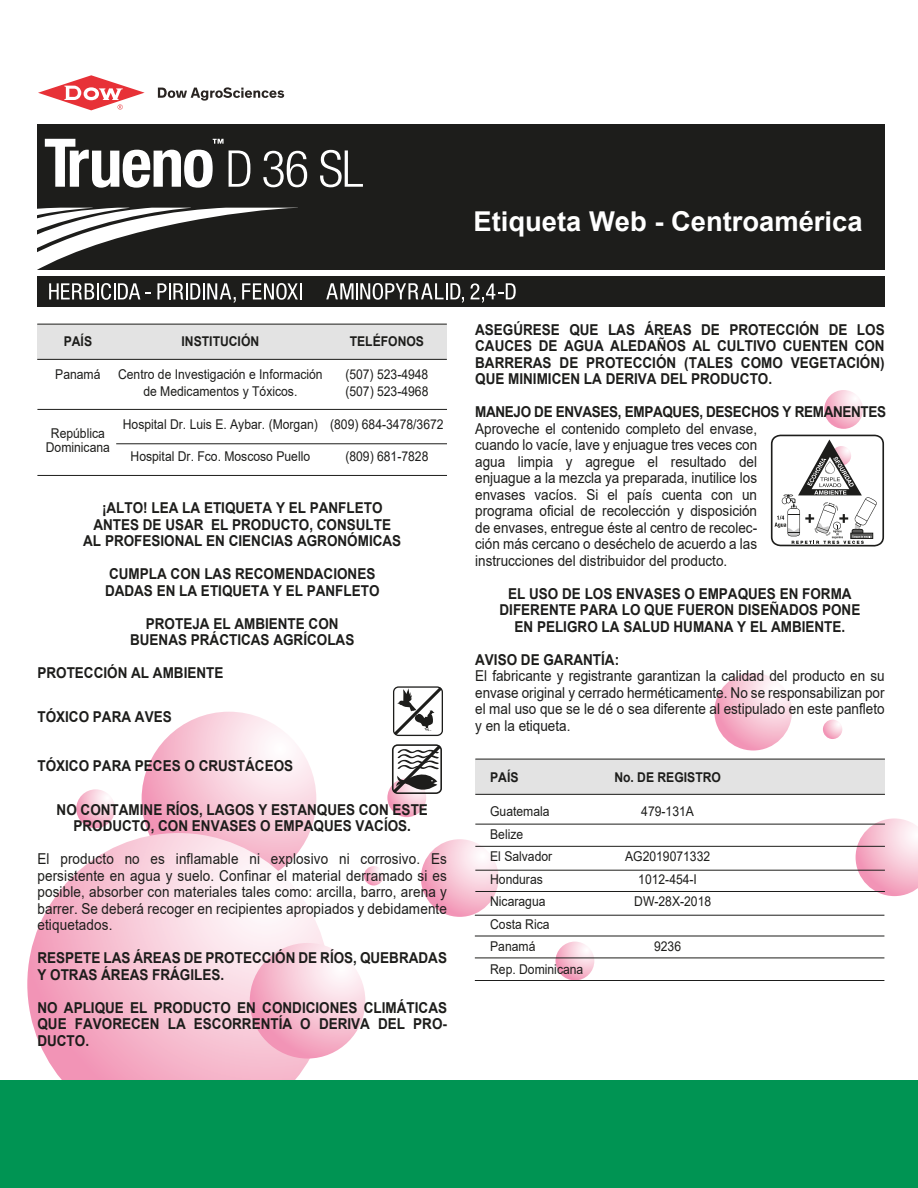
<style>
.page{position:relative;width:918px;height:1188px;background:#fff}
.page>*{position:absolute;margin:0;border:0;box-sizing:border-box;transform-origin:0 0}
.t1{font:700 27.3px "Arial";color:#fff}
.t2{font:15px/16.5px "Arial";color:#1d1d1b;text-align:justify;scale:.9 1}
.t3{font:700 15px/16.5px "Arial";color:#1d1d1b;text-align:center;scale:.9 1}
.t4{font:700 15px "Arial";letter-spacing:-.025em;color:#1d1d1b;scale:.9 1}
.t5{font:13.5px/22.5px "Arial";color:#1d1d1b;scale:.9 1}
.t6{font:700 13.5px "Arial";color:#1d1d1b;scale:.9 1}
</style>
<div class="page">
<svg style="left:142px;top:712px;width:174px;height:174px;background:#f8cbda"></svg>
<svg style="left:27px;top:833px;width:303px;height:302px;background:#f6c6d6"></svg>
<svg style="left:250px;top:943px;width:115px;height:116px;background:#f7c3d4"></svg>
<svg style="left:421px;top:839px;width:78px;height:78px;background:#f6c4d4"></svg>
<svg style="left:714px;top:673px;width:78px;height:78px;background:#f7c4d5"></svg>
<svg style="left:856px;top:818px;width:62px;height:78px"></svg>
<svg style="left:387px;top:778px;width:39px;height:39px"></svg>
<svg style="left:556px;top:942px;width:38px;height:38px"></svg>
<svg style="left:76px;top:789px;width:39px;height:39px"></svg>
<svg style="left:824px;top:390px;width:39px;height:39px"></svg>
<svg style="left:823px;top:720px;width:19px;height:19px"></svg>
<svg style="left:364px;top:866px;width:19px;height:20px"></svg>
<div style="left:0;top:1081px;width:918px;height:107px;background:#009453"></div>
<div style="left:37px;top:124px;width:847px;height:183px;background:#1d1d1b"></div>
<div style="left:36px;top:270px;width:852px;height:5px;background:#fff"></div>
<svg style="left:158px;top:87px;width:126px;height:14px"></svg>
<svg style="left:38px;top:75px;width:107px;height:35px"></svg>
<svg style="left:37px;top:208px;width:265px;height:95px"></svg>
<svg style="left:326px;top:283px;width:138px;height:20px"></svg>
<svg style="left:471px;top:283px;width:45px;height:20px"></svg>
<svg style="left:45px;top:139px;width:205px;height:49px"></svg>
<svg style="left:263px;top:151px;width:44px;height:36px"></svg>
<svg style="left:320px;top:150px;width:43px;height:37px"></svg>
<div style="left:475px;top:759px;width:410px;height:35px;background:#e3e3e3"></div>
<hr style="left:475px;top:759px;width:410px;height:1px;background:#1d1d1b">
<hr style="left:475px;top:794px;width:410px;height:1px;background:#1d1d1b">
<hr style="left:475px;top:824px;width:410px;height:1px;background:#1d1d1b">
<hr style="left:475px;top:846px;width:410px;height:1px;background:#1d1d1b">
<hr style="left:475px;top:870px;width:410px;height:1px;background:#1d1d1b">
<hr style="left:475px;top:891px;width:410px;height:1px;background:#1d1d1b">
<hr style="left:475px;top:915px;width:409px;height:1px;background:#1d1d1b">
<hr style="left:475px;top:936px;width:409px;height:1px;background:#1d1d1b">
<hr style="left:475px;top:958px;width:409px;height:1px;background:#1d1d1b">
<hr style="left:475px;top:980px;width:409px;height:1px;background:#1d1d1b">
<hr style="left:37px;top:475px;width:410px;height:1px;background:#1d1d1b">
<hr style="left:37px;top:409px;width:410px;height:1px;background:#1d1d1b">
<hr style="left:116px;top:444px;width:331px;height:1px;background:#1d1d1b">
<div style="left:37px;top:324px;width:410px;height:35px;background:#e3e3e3"></div>
<hr style="left:37px;top:324px;width:410px;height:1px;background:#1d1d1b">
<hr style="left:37px;top:359px;width:410px;height:1px;background:#1d1d1b">
<svg style="left:392px;top:744px;width:50px;height:50px"></svg>
<svg style="left:771px;top:435px;width:113px;height:112px"></svg>
<svg style="left:393px;top:686px;width:50px;height:50px"></svg>
<h1 class="t1" style="left:474px;top:202px;width:391px">Etiqueta Web - Centroamérica</h1>
<p class="t6" style="left:64px;top:332px;width:33px">PAÍS</p>
<p class="t6" style="left:182px;top:332px;width:88px">INSTITUCIÓN</p>
<p class="t6" style="left:350px;top:332px;width:84px">TELÉFONOS</p>
<p class="t5" style="left:55px;top:363px;width:52px">Panamá</p>
<p class="t5" style="left:118px;top:363px;width:229px">Centro de Investigación e Información</p>
<p class="t5" style="left:345px;top:363px;width:94px">(507) 523-4948</p>
<p class="t5" style="left:143px;top:380px;width:173px">de Medicamentos y Tóxicos.</p>
<p class="t5" style="left:345px;top:380px;width:94px">(507) 523-4968</p>
<p class="t5" style="left:51px;top:421px;width:62px">República</p>
<p class="t5" style="left:123px;top:412px;width:358px">Hospital Dr. Luis E. Aybar. (Morgan) (809) 684-3478/3672</p>
<p class="t5" style="left:46px;top:436px;width:73px">Dominicana</p>
<p class="t5" style="left:131px;top:445px;width:201px">Hospital Dr. Fco. Moscoso Puello</p>
<p class="t5" style="left:345px;top:445px;width:94px">(809) 681-7828</p>
<p class="t3" style="left:83px;top:500px;width:355px">¡ALTO! LEA LA ETIQUETA Y EL PANFLETO<br>ANTES DE USAR EL PRODUCTO, CONSULTE<br>AL PROFESIONAL EN CIENCIAS AGRONÓMICAS</p>
<p class="t3" style="left:105px;top:566px;width:307px;text-align:left">CUMPLA CON LAS RECOMENDACIONES<br>DADAS EN LA ETIQUETA Y EL PANFLETO</p>
<p class="t3" style="left:130px;top:616px;width:251px">PROTEJA EL AMBIENTE CON<br>BUENAS PRÁCTICAS AGRÍCOLAS</p>
<p class="t3" style="left:37px;top:665px;width:208px">PROTECCIÓN AL AMBIENTE</p>
<p class="t3" style="left:37px;top:709px;width:151px">TÓXICO PARA AVES</p>
<p class="t3" style="left:37px;top:758px;width:286px">TÓXICO PARA PECES O CRUSTÁCEOS</p>
<p class="t3" style="left:57px;top:802px;width:414px">NO CONTAMINE RÍOS, LAGOS Y ESTANQUES CON ESTE<br>PRODUCTO, CON ENVASES O EMPAQUES VACÍOS.</p>
<p class="t2" style="left:37px;top:851px;width:457px">El producto no es inflamable ni explosivo ni corrosivo. Es persistente en agua y suelo. Confinar el material derramado si es posible, absorber con materiales tales como: arcilla, barro, arena y barrer. Se deberá recoger en recipientes apropiados y debidamente etiquetados.</p>
<p class="t3" style="left:37px;top:950px;width:457px;text-align:left">RESPETE LAS ÁREAS DE PROTECCIÓN DE RÍOS, QUEBRADAS<br>Y OTRAS ÁREAS FRÁGILES.</p>
<p class="t3" style="left:37px;top:1000px;width:457px;text-align:justify">NO APLIQUE EL PRODUCTO EN CONDICIONES CLIMÁTICAS QUE FAVORECEN LA ESCORRENTÍA O DERIVA DEL PRO-DUCTO.</p>
<p class="t3" style="left:475px;top:322px;width:457px;text-align:justify">ASEGÚRESE QUE LAS ÁREAS DE PROTECCIÓN DE LOS CAUCES DE AGUA ALEDAÑOS AL CULTIVO CUENTEN CON BARRERAS DE PROTECCIÓN (TALES COMO VEGETACIÓN)<br>QUE MINIMICEN LA DERIVA DEL PRODUCTO.</p>
<p class="t4" style="left:475px;top:402px;width:458px">MANEJO DE ENVASES, EMPAQUES, DESECHOS Y REMANENTES</p>
<p class="t2" style="left:475px;top:420px;width:315px">Aproveche el contenido completo del envase, cuando lo vacíe, lave y enjuague tres veces con agua limpia y agregue el resultado del enjuague a la mezcla ya preparada, inutilice los envases vacíos. Si el país cuenta con un programa oficial de recolección y disposición de envases, entregue éste al centro de recolec&shy;ción más cercano o deséchelo de acuerdo a las instrucciones del distribuidor del producto.</p>
<p class="t3" style="left:500px;top:586px;width:402px">EL USO DE LOS ENVASES O EMPAQUES EN FORMA<br>DIFERENTE PARA LO QUE FUERON DISEÑADOS PONE<br>EN PELIGRO LA SALUD HUMANA Y EL AMBIENTE.</p>
<p class="t3" style="left:475px;top:652px;width:162px">AVISO DE GARANTÍA:</p>
<p class="t2" style="left:475px;top:668px;width:456px">El fabricante y registrante garantizan la calidad del producto en su envase original y cerrado herméticamente. No se responsabilizan por el mal uso que se le dé o sea diferente al estipulado en este panfleto y en la etiqueta.</p>
<p class="t6" style="left:490px;top:768px;width:33px">PAÍS</p>
<p class="t6" style="left:614px;top:768px;width:120px">No. DE REGISTRO</p>
<p class="t5" style="left:490px;top:800px;width:68px">Guatemala</p>
<p class="t5" style="left:641px;top:800px;width:60px">479-131A</p>
<p class="t5" style="left:490px;top:823px;width:71px">Belize<br>El Salvador</p>
<p class="t5" style="left:625px;top:845px;width:96px">AG2019071332</p>
<p class="t5" style="left:490px;top:868px;width:60px">Honduras</p>
<p class="t5" style="left:638px;top:868px;width:67px">1012-454-I</p>
<p class="t5" style="left:490px;top:890px;width:63px">Nicaragua</p>
<p class="t5" style="left:634px;top:890px;width:87px">DW-28X-2018</p>
<p class="t5" style="left:490px;top:913px;width:68px">Costa Rica<br>Panamá</p>
<p class="t5" style="left:654px;top:935px;width:32px">9236</p>
<p class="t5" style="left:490px;top:958px;width:105px">Rep. Dominicana</p>
</div>
